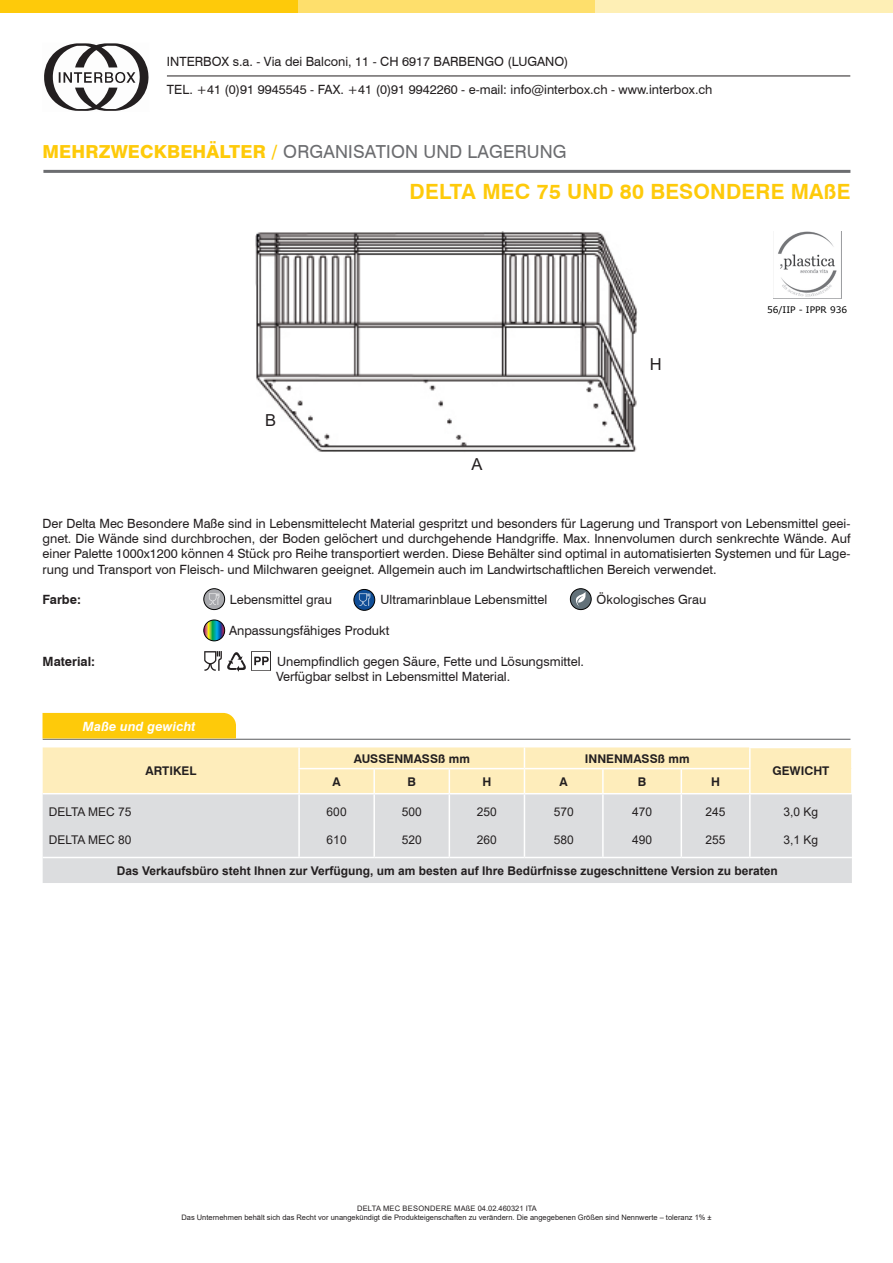
<style>
.page{position:relative;width:893px;height:1263px;background:#fff}
.page>*{position:absolute;margin:0;border:0;box-sizing:border-box;transform-origin:0 0}
.t1{font:700 21px "Swiss 721 BT";letter-spacing:.01em;color:#feca0a}
.t2{font:18px "Swiss 721 BT";letter-spacing:.01em;color:#6c6d70}
.t3{font:16.5px "Arial";color:#231f20}
.t4{font:12.75px/15.3px "Swiss 721 BT";color:#231f20;text-align:justify}
.t5{font:700 12.75px "Swiss 721 BT";color:#231f20}
.t6{font:italic 700 12.75px "Swiss 721 BT";letter-spacing:.01em;color:#fff}
.t7{font:700 12px "Arial";color:#231f20}
.t8{font:12px "Arial";color:#231f20}
.t9{font:700 12px "Swiss 721 BT";color:#231f20}
.t10{font:9px "Verdana";color:#000001}
.t11{font:7.5px/9px "Arial";color:#231f20;text-align:center}
.s1{font-weight:800;color:#feca0a}
</style>
<div class="page">
<div style="left:0;top:0;width:298px;height:13px;background:#feca0a"></div>
<div style="left:298px;top:0;width:297px;height:13px;background:#fedf6c"></div>
<div style="left:595px;top:0;width:298px;height:13px;background:#feefb5"></div>
<hr style="left:43px;top:170px;width:807px;height:3px;background:#6c6d70">
<div style="left:43px;top:794px;width:809px;height:89px;background:#dcdddf"></div>
<hr style="left:43px;top:857px;width:256px;height:1px;background:#fff">
<hr style="left:298px;top:794px;width:2px;height:63px;background:#fff">
<hr style="left:299px;top:857px;width:75px;height:1px;background:#fff">
<hr style="left:373px;top:794px;width:2px;height:63px;background:#fff">
<hr style="left:374px;top:857px;width:75px;height:1px;background:#fff">
<hr style="left:449px;top:794px;width:1px;height:63px;background:#fff">
<hr style="left:449px;top:857px;width:75px;height:1px;background:#fff">
<hr style="left:524px;top:794px;width:1px;height:63px;background:#fff">
<hr style="left:524px;top:857px;width:79px;height:1px;background:#fff">
<hr style="left:602px;top:794px;width:2px;height:63px;background:#fff">
<hr style="left:603px;top:857px;width:78px;height:1px;background:#fff">
<hr style="left:681px;top:794px;width:1px;height:63px;background:#fff">
<hr style="left:681px;top:857px;width:69px;height:1px;background:#fff">
<svg style="left:43px;top:747px;width:808px;height:47px;background:#feedbe"></svg>
<hr style="left:602px;top:769px;width:2px;height:24px;background:#fff">
<hr style="left:524px;top:793px;width:79px;height:1px;background:#fff">
<hr style="left:749px;top:747px;width:104px;height:1px;background:#fff">
<hr style="left:750px;top:793px;width:103px;height:1px;background:#fff">
<hr style="left:749px;top:794px;width:2px;height:63px;background:#fff">
<hr style="left:750px;top:857px;width:102px;height:1px;background:#fff">
<hr style="left:749px;top:748px;width:2px;height:20px;background:#fff">
<hr style="left:749px;top:769px;width:2px;height:24px;background:#fff">
<hr style="left:43px;top:739px;width:807px;height:1px;background:#6c6d70">
<img style="left:251px;top:652px;width:20px;height:19px">
<img style="left:204px;top:652px;width:18px;height:19px">
<img style="left:227px;top:653px;width:19px;height:19px">
<svg style="left:354px;top:589px;width:21px;height:21px"></svg>
<div style="left:354px;top:589px;width:21px;height:21px;border:1px solid #000;border-radius:50%"></div>
<svg style="left:358px;top:594px;width:12px;height:12px"></svg>
<div style="left:204px;top:589px;width:21px;height:21px;background:#a8a9ad;border-radius:50%"></div>
<div style="left:204px;top:588px;width:21px;height:22px;border:1px solid #000;border-radius:50%"></div>
<svg style="left:209px;top:593px;width:11px;height:12px"></svg>
<img style="left:255px;top:232px;width:383px;height:220px">
<img style="left:774px;top:231px;width:67px;height:68px">
<div style="left:43px;top:713px;width:193px;height:25px;background:#feca0a"></div>
<svg style="left:44px;top:43px;width:105px;height:68px"></svg>
<hr style="left:167px;top:76px;width:683px;height:1px;background:#231f20">
<svg style="left:204px;top:620px;width:21px;height:21px"></svg>
<div style="left:204px;top:620px;width:21px;height:21px;border:1px solid #000;border-radius:50%"></div>
<svg style="left:570px;top:589px;width:21px;height:21px"></svg>
<div style="left:570px;top:588px;width:21px;height:22px;border:1px solid #000;border-radius:50%"></div>
<svg style="left:575px;top:592px;width:12px;height:14px"></svg>
<p class="t4" style="left:167px;top:54px;width:403px">INTERBOX s.a. - Via dei Balconi, 11 - CH 6917 BARBENGO (LUGANO)</p>
<p class="t4" style="left:167px;top:82px;width:547px">TEL. +41 (0)91 9945545 - FAX. +41 (0)91 9942260 - e-mail: info@interbox.ch - www.interbox.ch</p>
<h2 class="t2" style="left:43px;top:141px;width:526px"><span class="s1">MEHRZWECKBEHÄLTER /</span> ORGANISATION UND LAGERUNG</h2>
<h1 class="t1" style="left:410px;top:179px;width:442px">DELTA MEC 75 UND 80 BESONDERE MAßE</h1>
<p class="t3" style="left:265px;top:408px;width:13px">B</p>
<p class="t3" style="left:472px;top:453px;width:13px">A</p>
<p class="t3" style="left:650px;top:353px;width:13px">H</p>
<p class="t10" style="left:767px;top:304px;width:82px">56/IIP - IPPR 936</p>
<p class="t4" style="left:43px;top:515px;width:809px">Der Delta Mec Besondere Maße sind in Lebensmittelecht Material gespritzt und besonders für Lagerung und Transport von Lebensmittel geei&shy;gnet. Die Wände sind durchbrochen, der Boden gelöchert und durchgehende Handgriffe. Max. Innenvolumen durch senkrechte Wände. Auf einer Palette 1000x1200 können 4 Stück pro Reihe transportiert werden. Diese Behälter sind optimal in automatisierten Systemen und für Lage&shy;rung und Transport von Fleisch- und Milchwaren geeignet. Allgemein auch im Landwirtschaftlichen Bereich verwendet.</p>
<p class="t5" style="left:43px;top:592px;width:40px">Farbe:</p>
<p class="t4" style="left:230px;top:592px;width:104px">Lebensmittel grau</p>
<p class="t4" style="left:381px;top:592px;width:168px">Ultramarinblaue Lebensmittel</p>
<p class="t4" style="left:597px;top:592px;width:111px">Ökologisches Grau</p>
<p class="t4" style="left:229px;top:623px;width:162px">Anpassungsfähiges Produkt</p>
<p class="t5" style="left:43px;top:653px;width:54px">Material:</p>
<p class="t4" style="left:276px;top:653px;width:310px">Unempfindlich gegen Säure, Fette und Lösungsmittel.<br>Verfügbar selbst in Lebensmittel Material.</p>
<p class="t6" style="left:83px;top:718px;width:114px">Maße und gewicht</p>
<p class="t8" style="left:49px;top:803px;width:84px">DELTA MEC 75</p>
<p class="t8" style="left:49px;top:832px;width:84px">DELTA MEC 80</p>
<p class="t9" style="left:145px;top:764px;width:52px">ARTIKEL</p>
<p class="t9" style="left:354px;top:751px;width:118px">AUSSENMASSß mm</p>
<p class="t9" style="left:585px;top:751px;width:106px">INNENMASSß mm</p>
<p class="t9" style="left:333px;top:774px;width:10px">A</p>
<p class="t9" style="left:408px;top:774px;width:10px">B</p>
<p class="t9" style="left:482px;top:774px;width:10px">H</p>
<p class="t9" style="left:560px;top:774px;width:10px">A</p>
<p class="t9" style="left:638px;top:774px;width:10px">B</p>
<p class="t9" style="left:711px;top:774px;width:10px">H</p>
<p class="t9" style="left:772px;top:764px;width:59px">GEWICHT</p>
<p class="t8" style="left:327px;top:803px;width:22px">600</p>
<p class="t8" style="left:327px;top:832px;width:22px">610</p>
<p class="t8" style="left:402px;top:803px;width:22px">500</p>
<p class="t8" style="left:402px;top:832px;width:22px">520</p>
<p class="t8" style="left:477px;top:803px;width:22px">250</p>
<p class="t8" style="left:477px;top:832px;width:22px">260</p>
<p class="t8" style="left:554px;top:803px;width:22px">570</p>
<p class="t8" style="left:554px;top:832px;width:22px">580</p>
<p class="t8" style="left:632px;top:803px;width:22px">470</p>
<p class="t8" style="left:632px;top:832px;width:22px">490</p>
<p class="t8" style="left:706px;top:803px;width:22px">245</p>
<p class="t8" style="left:706px;top:832px;width:22px">255</p>
<p class="t8" style="left:783px;top:803px;width:36px">3,0 Kg</p>
<p class="t8" style="left:783px;top:832px;width:36px">3,1 Kg</p>
<p class="t7" style="left:117px;top:862px;width:662px">Das Verkaufsbüro steht Ihnen zur Verfügung, um am besten auf Ihre Bedürfnisse zugeschnittene Version zu beraten</p>
<p class="t11" style="left:181px;top:1204px;width:532px">DELTA MEC BESONDERE MAßE 04.02.460321 ITA<br>Das Unternehmen behält sich das Recht vor unangekündigt die Produkteigenschaften zu verändern. Die angegebenen Größen sind Nennwerte – toleranz 1% ±</p>
</div>
